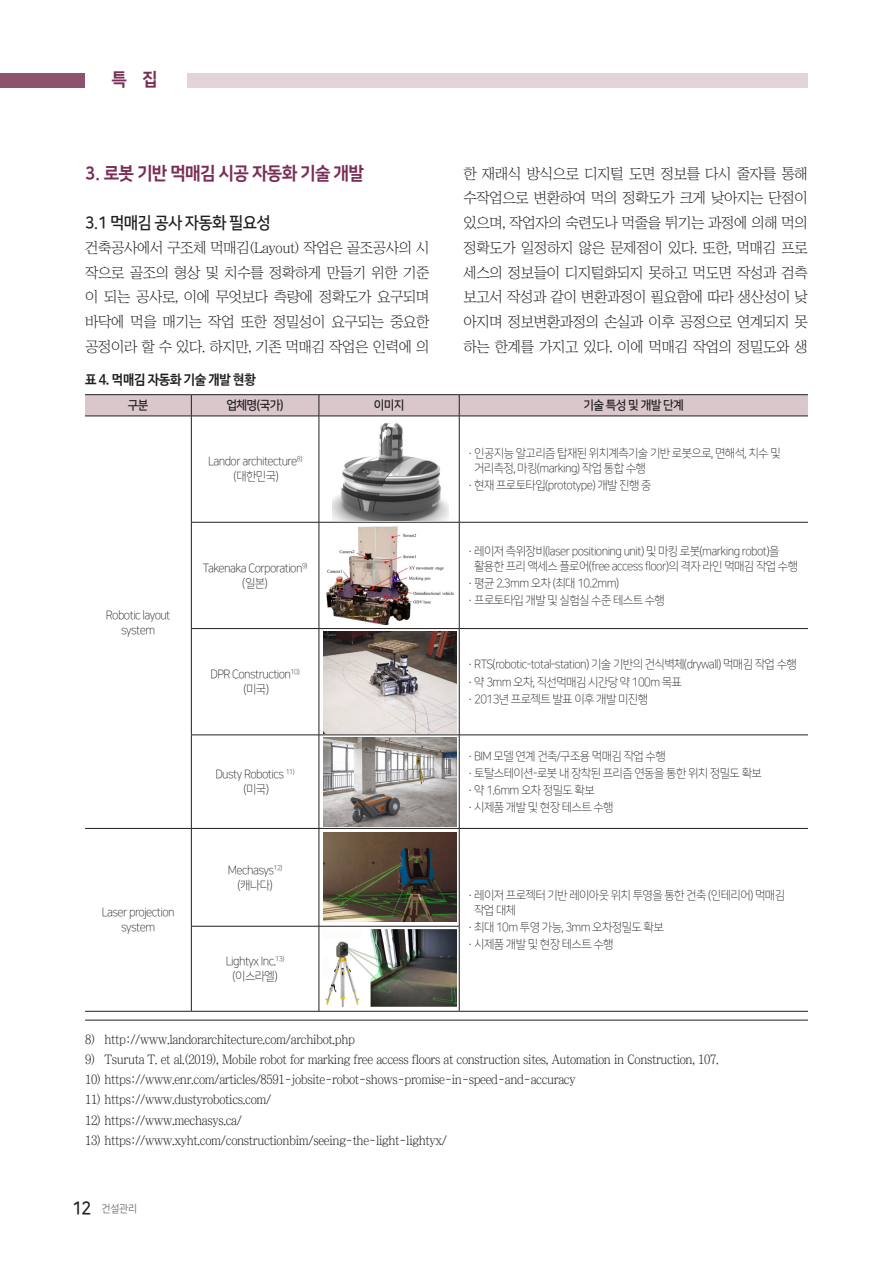
<style>
.page{position:relative;width:893px;height:1263px;background:#fff}
.page>*{position:absolute;margin:0;border:0;box-sizing:border-box;transform-origin:0 0}
._1{font:18px "Nanum Square EB";letter-spacing:-.04em;color:#792e58;scale:.95 1}
._1_1{font:16.5px "Nanum Square B";letter-spacing:-.04em;color:#231f20;scale:.95 1}
.본문-신{font:14.7px/24.8px "Chosunilbo NM";letter-spacing:-.025em;color:#231f20;text-align:justify}
.표제목{font:700 13.5px "Nanum Barun Gothic";letter-spacing:-.025em;color:#231f20;scale:.95 1}
.각주{font:13.2px "Chosunilbo NM";letter-spacing:-.025em;color:#231f20;scale:.95 1}
.표본문제목{font:12.3px "Nanum Square B";letter-spacing:-.05em;color:#231f20;scale:.95 1}
.표본문제목-2{font:12.3px "Nanum Square B";letter-spacing:.05em;color:#231f20;scale:.95 1}
.표본문{font:12px/15px "Nanum Square L";letter-spacing:-.05em;color:#231f20;scale:.95 1}
.t1{font:10.5px "Nanum Square R";color:#6c6d70;scale:.95 1}
.s1{font-family:"Nanum Square B";font-size:18px;color:#231f20}
</style>
<div class="page">
<div style="left:187px;top:73px;width:621px;height:15px;background:#e2d4d8"></div>
<div style="left:0;top:73px;width:85px;height:15px;background:#8d526d"></div>
<hr style="left:85px;top:394px;width:106px;height:1px;background:#231f20">
<hr style="left:191px;top:394px;width:128px;height:1px;background:#231f20">
<hr style="left:319px;top:394px;width:140px;height:1px;background:#231f20">
<hr style="left:459px;top:394px;width:349px;height:1px;background:#231f20">
<svg style="left:85px;top:395px;width:723px;height:21px;background:#d2c0c5"></svg>
<hr style="left:85px;top:416px;width:106px;height:1px;background:#231f20">
<hr style="left:191px;top:416px;width:128px;height:1px;background:#231f20">
<hr style="left:191px;top:416px;width:1px;height:106px;background:#231f20">
<hr style="left:319px;top:416px;width:140px;height:1px;background:#231f20">
<hr style="left:319px;top:416px;width:1px;height:106px;background:#231f20">
<hr style="left:459px;top:416px;width:349px;height:1px;background:#231f20">
<hr style="left:459px;top:416px;width:1px;height:106px;background:#231f20">
<hr style="left:191px;top:522px;width:128px;height:1px;background:#231f20">
<hr style="left:191px;top:522px;width:1px;height:106px;background:#231f20">
<hr style="left:319px;top:522px;width:140px;height:1px;background:#231f20">
<hr style="left:319px;top:522px;width:1px;height:106px;background:#231f20">
<hr style="left:459px;top:522px;width:349px;height:1px;background:#231f20">
<hr style="left:459px;top:522px;width:1px;height:106px;background:#231f20">
<hr style="left:191px;top:628px;width:128px;height:1px;background:#231f20">
<hr style="left:191px;top:629px;width:1px;height:106px;background:#231f20">
<hr style="left:319px;top:628px;width:140px;height:1px;background:#231f20">
<hr style="left:319px;top:629px;width:1px;height:106px;background:#231f20">
<hr style="left:459px;top:628px;width:349px;height:1px;background:#231f20">
<hr style="left:459px;top:629px;width:1px;height:106px;background:#231f20">
<hr style="left:191px;top:735px;width:128px;height:1px;background:#231f20">
<hr style="left:191px;top:735px;width:1px;height:93px;background:#231f20">
<hr style="left:319px;top:735px;width:140px;height:1px;background:#231f20">
<hr style="left:319px;top:735px;width:1px;height:93px;background:#231f20">
<hr style="left:459px;top:735px;width:349px;height:1px;background:#231f20">
<hr style="left:459px;top:735px;width:1px;height:93px;background:#231f20">
<hr style="left:85px;top:828px;width:106px;height:1px;background:#231f20">
<hr style="left:191px;top:828px;width:128px;height:1px;background:#231f20">
<hr style="left:191px;top:829px;width:1px;height:97px;background:#231f20">
<hr style="left:319px;top:828px;width:140px;height:1px;background:#231f20">
<hr style="left:319px;top:829px;width:1px;height:97px;background:#231f20">
<hr style="left:459px;top:828px;width:349px;height:1px;background:#231f20">
<hr style="left:459px;top:829px;width:1px;height:97px;background:#231f20">
<hr style="left:191px;top:926px;width:128px;height:1px;background:#231f20">
<hr style="left:191px;top:926px;width:1px;height:85px;background:#231f20">
<hr style="left:319px;top:926px;width:140px;height:1px;background:#231f20">
<hr style="left:319px;top:926px;width:1px;height:85px;background:#231f20">
<hr style="left:459px;top:926px;width:1px;height:85px;background:#231f20">
<hr style="left:85px;top:1011px;width:106px;height:1px;background:#231f20">
<hr style="left:191px;top:1011px;width:128px;height:1px;background:#231f20">
<hr style="left:319px;top:1011px;width:140px;height:1px;background:#231f20">
<hr style="left:459px;top:1011px;width:349px;height:1px;background:#231f20">
<img style="left:332px;top:423px;width:117px;height:97px">
<img style="left:326px;top:526px;width:128px;height:100px">
<img style="left:323px;top:631px;width:133px;height:102px">
<img style="left:323px;top:737px;width:133px;height:90px">
<img style="left:323px;top:832px;width:133px;height:89px">
<img style="left:325px;top:930px;width:131px;height:76px">
<hr style="left:85px;top:1020px;width:723px;height:1px;background:#231f20">
<h1 class="_1" style="left:112px;top:69px;width:50px">특 집</h1>
<p class="_1" style="left:85px;top:163px;width:295px">3. 로봇 기반 먹매김 시공 자동화 기술 개발</p>
<p class="_1_1" style="left:85px;top:214px;width:197px">3.1 먹매김 공사 자동화 필요성</p>
<p class="본문-신" style="left:85px;top:235px;width:346px">건축공사에서 구조체 먹매김(Layout) 작업은 골조공사의 시 작으로 골조의 형상 및 치수를 정확하게 만들기 위한 기준 이 되는 공사로, 이에 무엇보다 측량에 정확도가 요구되며 바닥에 먹을 매기는 작업 또한 정밀성이 요구되는 중요한 공정이라 할 수 있다. 하지만, 기존 먹매김 작업은 인력에 의</p>
<p class="본문-신" style="left:463px;top:161px;width:346px">한 재래식 방식으로 디지털 도면 정보를 다시 줄자를 통해 수작업으로 변환하여 먹의 정확도가 크게 낮아지는 단점이 있으며, 작업자의 숙련도나 먹줄을 튀기는 과정에 의해 먹의 정확도가 일정하지 않은 문제점이 있다. 또한, 먹매김 프로 세스의 정보들이 디지털화되지 못하고 먹도면 작성과 검측 보고서 작성과 같이 변환과정이 필요함에 따라 생산성이 낮 아지며 정보변환과정의 손실과 이후 공정으로 연계되지 못 하는 한계를 가지고 있다. 이에 먹매김 작업의 정밀도와 생</p>
<p class="표제목" style="left:85px;top:372px;width:181px">표 4. 먹매김 자동화 기술 개발 현황</p>
<p class="표본문제목" style="left:128px;top:399px;width:23px">구분</p>
<p class="표본문제목" style="left:226px;top:399px;width:62px">업체명(국가)</p>
<p class="표본문제목" style="left:374px;top:399px;width:34px">이미지</p>
<p class="표본문제목-2" style="left:583px;top:399px;width:107px">기술특성및개발단계</p>
<p class="표본문" style="left:208px;top:454px;width:101px">Landor architecture<sup>8)</sup></p>
<p class="표본문" style="left:234px;top:469px;width:49px">(대한민국)</p>
<p class="표본문" style="left:106px;top:607px;width:69px">Robotic layout</p>
<p class="표본문" style="left:121px;top:622px;width:37px">system</p>
<p class="표본문" style="left:203px;top:561px;width:112px">Takenaka Corporation<sup>9)</sup></p>
<p class="표본문" style="left:242px;top:576px;width:28px">(일본)</p>
<p class="표본문" style="left:211px;top:667px;width:95px">DPR Construction<sup>10)</sup></p>
<p class="표본문" style="left:243px;top:682px;width:28px">(미국)</p>
<p class="표본문" style="left:102px;top:905px;width:78px;text-align:center">Laser projection system</p>
<p class="표본문" style="left:215px;top:767px;width:85px">Dusty Robotics <sup>11)</sup></p>
<p class="표본문" style="left:243px;top:782px;width:28px">(미국)</p>
<p class="표본문" style="left:228px;top:863px;width:59px">Mechasys<sup>12)</sup></p>
<p class="표본문" style="left:237px;top:878px;width:39px">(캐나다)</p>
<p class="표본문" style="left:226px;top:954px;width:63px">Lightyx Inc.<sup>13)</sup></p>
<p class="표본문" style="left:233px;top:969px;width:49px">(이스라엘)</p>
<p class="표본문" style="left:474px;top:446px;width:324px;text-indent:-6px">・ 인공지능 알고리즘 탑재된 위치계측기술 기반 로봇으로, 면해석, 치수 및 거리측정, 마킹(marking) 작업 통합 수행</p>
<p class="표본문" style="left:468px;top:478px;width:195px">・ 현재 프로토타입(prototype) 개발 진행 중</p>
<p class="표본문" style="left:474px;top:544px;width:343px;text-indent:-6px">・ 레이저 측위장비(laser positioning unit) 및 마킹 로봇(marking robot)을 활용한 프리 액세스 플로어(free access floor)의 격자 라인 먹매김 작업 수행</p>
<p class="표본문" style="left:468px;top:576px;width:161px">・ 평균 2.3mm 오차 (최대 10.2mm)</p>
<p class="표본문" style="left:468px;top:593px;width:209px">・ 프로토타입 개발 및 실험실 수준 테스트 수행</p>
<p class="표본문" style="left:468px;top:657px;width:348px">・ RTS(robotic-total-station) 기술 기반의 건식벽체(drywall) 먹매김 작업 수행</p>
<p class="표본문" style="left:468px;top:674px;width:227px">・ 약 3mm 오차, 직선먹매김 시간당 약 100m 목표</p>
<p class="표본문" style="left:468px;top:692px;width:191px">・ 2013년 프로젝트 발표 이후 개발 미진행</p>
<p class="표본문" style="left:468px;top:749px;width:210px">・ BIM 모델 연계 건축/구조용 먹매김 작업 수행</p>
<p class="표본문" style="left:468px;top:766px;width:311px">・ 토탈스테이션-로봇 내 장착된 프리즘 연동을 통한 위치 정밀도 확보</p>
<p class="표본문" style="left:468px;top:783px;width:135px">・ 약 1.6mm 오차 정밀도 확보</p>
<p class="표본문" style="left:468px;top:800px;width:155px">・ 시제품 개발 및 현장 테스트 수행</p>
<p class="표본문" style="left:474px;top:888px;width:329px;text-indent:-6px">・ 레이저 프로젝터 기반 레이아웃 위치 투영을 통한 건축 (인테리어) 먹매김 작업 대체</p>
<p class="표본문" style="left:468px;top:920px;width:208px">・ 최대 10m 투영 가능, 3mm 오차정밀도 확보</p>
<p class="표본문" style="left:468px;top:937px;width:155px">・ 시제품 개발 및 현장 테스트 수행</p>
<p class="각주" style="left:85px;top:1032px;width:286px">8) http://www.landorarchitecture.com/archibot.php</p>
<p class="각주" style="left:85px;top:1053px;width:668px">9) Tsuruta T. et al.(2019), Mobile robot for marking free access floors at construction sites, Automation in Construction, 107.</p>
<p class="각주" style="left:85px;top:1073px;width:518px">10) https://www.enr.com/articles/8591-jobsite-robot-shows-promise-in-speed-and-accuracy</p>
<p class="각주" style="left:85px;top:1093px;width:198px">11) https://www.dustyrobotics.com/</p>
<p class="각주" style="left:85px;top:1113px;width:167px">12) https://www.mechasys.ca/</p>
<p class="각주" style="left:85px;top:1133px;width:383px">13) https://www.xyht.com/constructionbim/seeing-the-light-lightyx/</p>
<p class="t1" style="left:72px;top:1204px;width:70px"><span class="s1">12</span> 건설관리</p>
</div>
